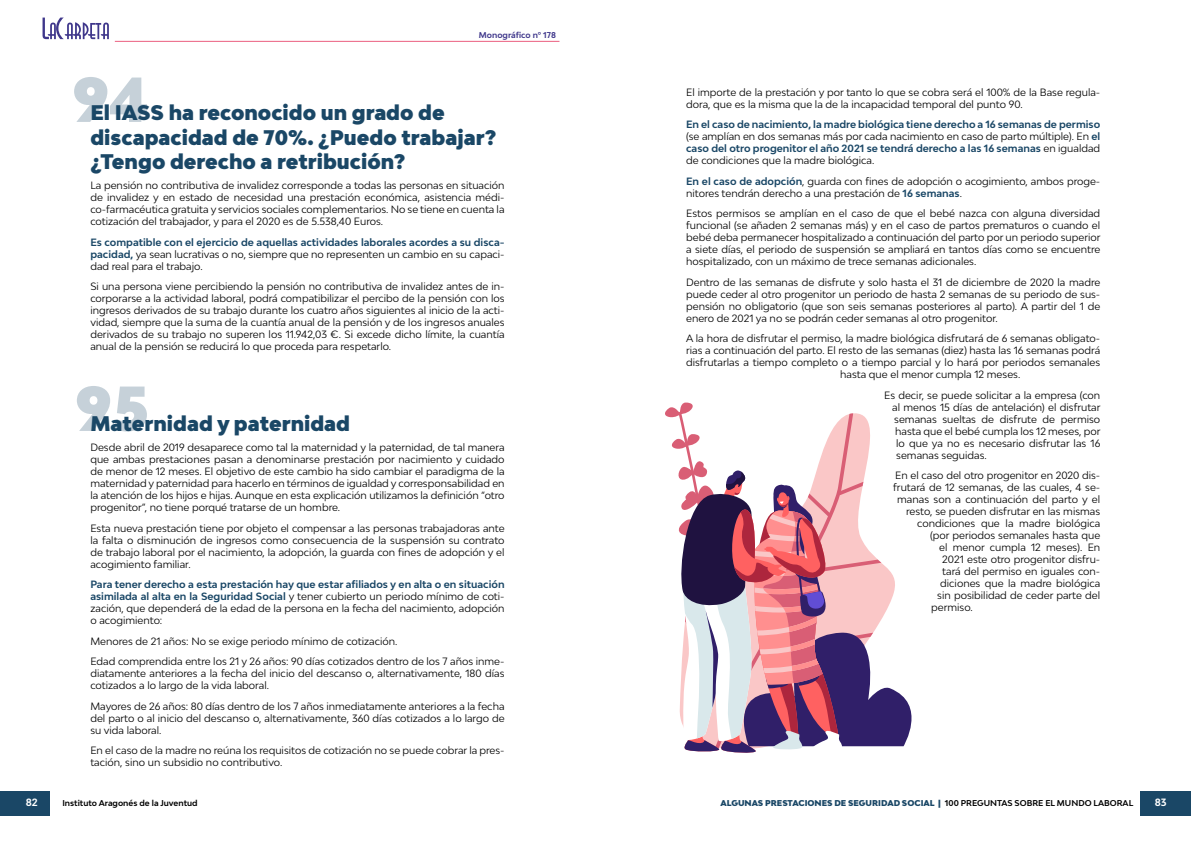
<style>
.page{position:relative;width:1191px;height:842px;background:#fff}
.page>*{position:absolute;margin:0;border:0;box-sizing:border-box;transform-origin:0 0}
.t1{font:900 60px "Bw Modelica";color:#1a4766}
.t2{font:900 20px/24px "Bw Modelica";color:#1a4766}
.t3{font:10px/12px "Bw Modelica";color:#000;text-align:justify}
.t4{font:700 10px/12px "Bw Modelica";color:#1a4766;text-align:justify}
.t5{font:700 10px "Bw Modelica";color:#fff}
.t6{font:900 8px "Bw Modelica";color:#1a4766}
.t7{font:700 8px "Bw Modelica";color:#000}
.t8{font:700 8px "Bw Modelica";color:#3f378b}
.s1{font-weight:700;color:#1a4766}
.s2{font-weight:400;color:#000}
.s3{font-weight:700;color:#000}
</style>
<div class="page">
<div style="left:1140px;top:791px;width:51px;height:25px;background:#1a4766"></div>
<div style="left:0;top:791px;width:50px;height:25px;background:#1a4766"></div>
<svg style="left:665px;top:402px;width:247px;height:351px"></svg>
<svg style="left:43px;top:18px;width:66px;height:21px"></svg>
<hr style="left:115px;top:41px;width:444px;height:1px;background:#eb5f7f">
<p class="t8" style="left:479px;top:30px;width:79px">Monográfico nº 178</p>
<h1 class="t1" style="left:73px;top:61px;width:78px">94</h1>
<h2 class="t2" style="left:90px;top:101px;width:407px">El IASS ha reconocido un grado de discapacidad de 70%. ¿Puedo trabajar? ¿Tengo derecho a retribución?</h2>
<p class="t3" style="left:90px;top:179px;width:416px">La pensión no contributiva de invalidez corresponde a todas las personas en situación de invalidez y en estado de necesidad una prestación económica, asistencia médi&shy;co-farmacéutica gratuita y servicios sociales complementarios. No se tiene en cuenta la cotización del trabajador, y para el 2020 es de 5.538,40 Euros.</p>
<p class="t3" style="left:90px;top:236px;width:416px"><span class="s1">Es compatible con el ejercicio de aquellas actividades laborales acordes a su disca&shy;pacidad,</span> ya sean lucrativas o no, siempre que no representen un cambio en su capaci&shy;dad real para el trabajo.</p>
<p class="t3" style="left:90px;top:280px;width:416px">Si una persona viene percibiendo la pensión no contributiva de invalidez antes de in&shy;corporarse a la actividad laboral, podrá compatibilizar el percibo de la pensión con los ingresos derivados de su trabajo durante los cuatro años siguientes al inicio de la acti&shy;vidad, siempre que la suma de la cuantía anual de la pensión y de los ingresos anuales derivados de su trabajo no superen los 11.942,03 €. Si excede dicho límite, la cuantía anual de la pensión se reducirá lo que proceda para respetarlo.</p>
<h1 class="t1" style="left:75px;top:370px;width:75px">95</h1>
<h2 class="t2" style="left:90px;top:411px;width:261px">Maternidad y paternidad</h2>
<p class="t3" style="left:90px;top:441px;width:416px">Desde abril de 2019 desaparece como tal la maternidad y la paternidad, de tal manera que ambas prestaciones pasan a denominarse prestación por nacimiento y cuidado de menor de 12 meses. El objetivo de este cambio ha sido cambiar el paradigma de la maternidad y paternidad para hacerlo en términos de igualdad y corresponsabilidad en la atención de los hijos e hijas. Aunque en esta explicación utilizamos la definición “otro progenitor”, no tiene porqué tratarse de un hombre.</p>
<p class="t3" style="left:90px;top:522px;width:416px">Esta nueva prestación tiene por objeto el compensar a las personas trabajadoras ante la falta o disminución de ingresos como consecuencia de la suspensión su contrato de trabajo laboral por el nacimiento, la adopción, la guarda con fines de adopción y el acogimiento familiar.</p>
<p class="t3" style="left:90px;top:578px;width:416px"><span class="s1">Para tener derecho a esta prestación hay que estar afiliados y en alta o en situación asimilada al alta en la Seguridad Social</span> y tener cubierto un periodo mínimo de coti&shy;zación, que dependerá de la edad de la persona en la fecha del nacimiento, adopción o acogimiento:</p>
<p class="t3" style="left:90px;top:630px;width:416px;line-height:20.5px">Menores de 21 años: No se exige periodo mínimo de cotización.<br>Edad comprendida entre los 21 y 26 años: 90 días cotizados dentro de los 7 años inme-</p>
<p class="t3" style="left:90px;top:667px;width:416px">diatamente anteriores a la fecha del inicio del descanso o, alternativamente, 180 días cotizados a lo largo de la vida laboral.</p>
<p class="t3" style="left:90px;top:700px;width:416px">Mayores de 26 años: 80 días dentro de los 7 años inmediatamente anteriores a la fecha del parto o al inicio del descanso o, alternativamente, 360 días cotizados a lo largo de su vida laboral.</p>
<p class="t3" style="left:90px;top:744px;width:416px">En el caso de la madre no reúna los requisitos de cotización no se puede cobrar la pres&shy;tación, sino un subsidio no contributivo.</p>
<p class="t3" style="left:686px;top:86px;width:416px">El importe de la prestación y por tanto lo que se cobra será el 100% de la Base regula&shy;dora, que es la misma que la de la incapacidad temporal del punto 90.</p>
<p class="t4" style="left:686px;top:118px;width:416px">En el caso de nacimiento, la madre biológica tiene derecho a 16 semanas de permiso <span class="s2">(se amplían en dos semanas más por cada nacimiento en caso de parto múltiple). En</span> el caso del otro progenitor el año 2021 se tendrá derecho a las 16 semanas <span class="s2">en igualdad de condiciones que la madre biológica.</span></p>
<p class="t3" style="left:686px;top:175px;width:416px"><span class="s1">En el caso de adopción</span>, guarda con fines de adopción o acogimiento, ambos proge&shy;nitores tendrán derecho a una prestación de <span class="s1">16 semanas</span>.</p>
<p class="t3" style="left:686px;top:207px;width:416px">Estos permisos se amplían en el caso de que el bebé nazca con alguna diversidad funcional (se añaden 2 semanas más) y en el caso de partos prematuros o cuando el bebé deba permanecer hospitalizado a continuación del parto por un periodo superior a siete días, el periodo de suspensión se ampliará en tantos días como se encuentre hospitalizado, con un máximo de trece semanas adicionales.</p>
<p class="t3" style="left:686px;top:276px;width:416px">Dentro de las semanas de disfrute y solo hasta el 31 de diciembre de 2020 la madre puede ceder al otro progenitor un periodo de hasta 2 semanas de su periodo de sus&shy;pensión no obligatorio (que son seis semanas posteriores al parto). A partir del 1 de enero de 2021 ya no se podrán ceder semanas al otro progenitor.</p>
<p class="t3" style="left:686px;top:332px;width:415px">A la hora de disfrutar el permiso, la madre biológica disfrutará de 6 semanas obligato-</p>
<p class="t3" style="left:686px;top:344px;width:416px">rias a continuación del parto. El resto de las semanas (diez) hasta las 16 semanas podrá</p>
<p class="t3" style="left:686px;top:356px;width:416px">disfrutarlas a tiempo completo o a tiempo parcial y lo hará por periodos semanales</p>
<p class="t3" style="left:840px;top:368px;width:182px">hasta que el menor cumpla 12 meses.</p>
<p class="t3" style="left:884px;top:389px;width:218px">Es decir, se puede solicitar a la empresa (con</p>
<p class="t3" style="left:892px;top:401px;width:210px">al menos 15 días de antelación) el disfrutar</p>
<p class="t3" style="left:894px;top:413px;width:207px">semanas sueltas de disfrute de permiso</p>
<p class="t3" style="left:895px;top:425px;width:207px">hasta que el bebé cumpla los 12 meses, por</p>
<p class="t3" style="left:896px;top:437px;width:206px">lo que ya no es necesario disfrutar las 16</p>
<p class="t3" style="left:896px;top:449px;width:92px">semanas seguidas.</p>
<p class="t3" style="left:895px;top:469px;width:206px">En el caso del otro progenitor en 2020 dis-</p>
<p class="t3" style="left:893px;top:481px;width:209px">frutará de 12 semanas, de las cuales, 4 se-</p>
<p class="t3" style="left:897px;top:493px;width:205px">manas son a continuación del parto y el</p>
<p class="t3" style="left:906px;top:505px;width:196px">resto, se pueden disfrutar en las mismas</p>
<p class="t3" style="left:917px;top:517px;width:185px">condiciones que la madre biológica</p>
<p class="t3" style="left:930px;top:529px;width:172px">(por periodos semanales hasta que</p>
<p class="t3" style="left:939px;top:541px;width:163px">el menor cumpla 12 meses). En</p>
<p class="t3" style="left:942px;top:553px;width:159px">2021 este otro progenitor disfru-</p>
<p class="t3" style="left:942px;top:565px;width:160px">tará del permiso en iguales con-</p>
<p class="t3" style="left:940px;top:577px;width:161px">diciones que la madre biológica</p>
<p class="t3" style="left:937px;top:589px;width:164px">sin posibilidad de ceder parte del</p>
<p class="t3" style="left:931px;top:601px;width:43px">permiso.</p>
<p class="t5" style="left:26px;top:796px;width:14px">82</p>
<p class="t7" style="left:62px;top:798px;width:137px">Instituto Aragonés de la Juventud</p>
<p class="t6" style="left:720px;top:798px;width:414px">ALGUNAS PRESTACIONES DE SEGURIDAD SOCIAL | <span class="s3">100 PREGUNTAS SOBRE EL MUNDO LABORAL</span></p>
<p class="t5" style="left:1154px;top:796px;width:13px">83</p>
</div>
